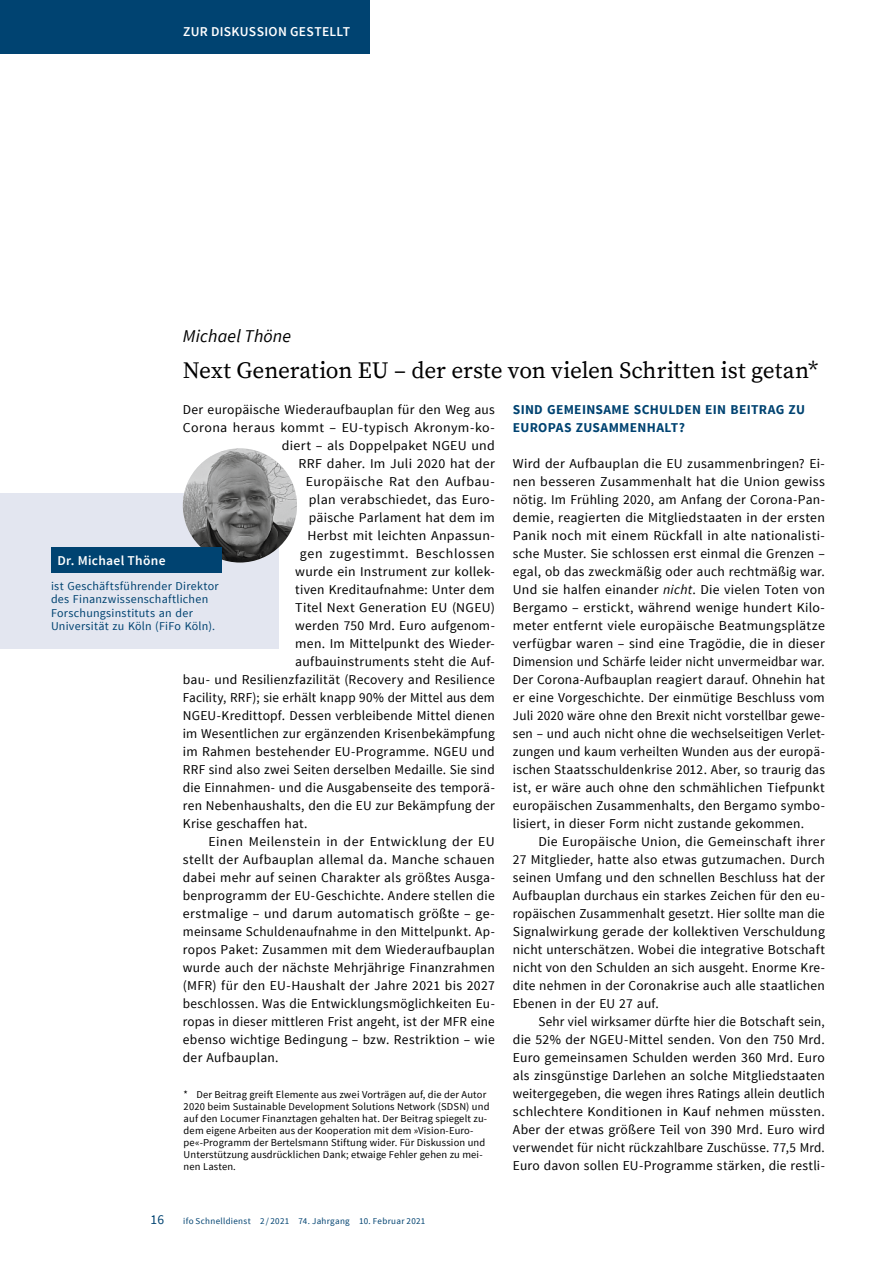
<style>
.page{position:relative;width:893px;height:1263px;background:#fff}
.page>*{position:absolute;margin:0;border:0;box-sizing:border-box;transform-origin:0 0}
.t1{font:23.25px "Source Serif Pro";letter-spacing:-.005em;color:#000}
.t2{font:italic 18px "Source Sans Pro";letter-spacing:.01em;color:#000}
.t3{font:13.5px/18px "Source Sans Pro";letter-spacing:.02em;color:#000;text-align:justify}
.t4{font:700 13.5px/18px "Source Sans Pro";letter-spacing:.02em;color:#004371}
.t5{font:600 13.5px "Source Sans Pro";letter-spacing:.025em;color:#fff}
.t6{font:13.5px "Source Sans Pro";letter-spacing:.045em;color:#000}
.t7{font:13.5px "Source Sans Pro";color:#004371}
.t8{font:12px/13.5px "Source Sans Pro";letter-spacing:.02em;color:#004371}
.t9{font:10.5px/12px "Source Sans Pro";letter-spacing:.015em;color:#000}
.t10{font:9px "Source Sans Pro";letter-spacing:.035em;color:#004371}
.s1{font-style:italic}
</style>
<div class="page">
<div style="left:0;top:0;width:370px;height:54px;background:#004371"></div>
<div style="left:0;top:493px;width:278px;height:155px;background:#e3e6f0"></div>
<img style="left:183px;top:448px;width:114px;height:114px;border-radius:57px">
<div style="left:51px;top:547px;width:170px;height:26px;background:#004371"></div>
<p class="t5" style="left:183px;top:23px;width:168px">ZUR DISKUSSION GESTELLT</p>
<h2 class="t2" style="left:183px;top:325px;width:110px">Michael Thöne</h2>
<h1 class="t1" style="left:183px;top:356px;width:637px">Next Generation EU – der erste von vielen Schritten ist getan*</h1>
<p class="t3" style="left:183px;top:401px;width:314px">Der europäische Wiederaufbauplan für den Weg aus</p>
<p class="t3" style="left:183px;top:419px;width:313px">Corona heraus kommt – EU-typisch Akronym-ko-</p>
<p class="t3" style="left:282px;top:437px;width:214px">diert – als Doppelpaket NGEU und</p>
<p class="t3" style="left:298px;top:455px;width:198px">RRF daher. Im Juli 2020 hat der</p>
<p class="t3" style="left:306px;top:473px;width:190px">Europäische Rat den Aufbau-</p>
<p class="t3" style="left:309px;top:491px;width:187px">plan verabschiedet, das Euro-</p>
<p class="t3" style="left:309px;top:509px;width:187px">päische Parlament hat dem im</p>
<p class="t3" style="left:307px;top:527px;width:189px">Herbst mit leichten Anpassun-</p>
<p class="t6" style="left:300px;top:545px;width:196px">gen zugestimmt. Beschlossen</p>
<p class="t3" style="left:295px;top:563px;width:201px">wurde ein Instrument zur kollek-</p>
<p class="t3" style="left:295px;top:581px;width:201px">tiven Kreditaufnahme: Unter dem</p>
<p class="t3" style="left:295px;top:599px;width:201px">Titel Next Generation EU (NGEU)</p>
<p class="t3" style="left:295px;top:617px;width:201px">werden 750 Mrd. Euro aufgenom-</p>
<p class="t3" style="left:295px;top:635px;width:201px">men. Im Mittelpunkt des Wieder-</p>
<p class="t3" style="left:295px;top:653px;width:201px">aufbauinstruments steht die Auf-</p>
<p class="t3" style="left:183px;top:671px;width:313px">bau- und Resilienzfazilität (Recovery and Resilience</p>
<p class="t3" style="left:183px;top:689px;width:314px">Facility, RRF); sie erhält knapp 90% der Mittel aus dem</p>
<p class="t3" style="left:183px;top:707px;width:313px">NGEU-Kredittopf. Dessen verbleibende Mittel dienen</p>
<p class="t3" style="left:183px;top:725px;width:313px">im Wesentlichen zur ergänzenden Krisenbekämpfung</p>
<p class="t3" style="left:183px;top:743px;width:313px">im Rahmen bestehender EU-Programme. NGEU und</p>
<p class="t3" style="left:183px;top:761px;width:313px">RRF sind also zwei Seiten derselben Medaille. Sie sind</p>
<p class="t3" style="left:183px;top:779px;width:313px">die Einnahmen- und die Ausgabenseite des temporä-</p>
<p class="t3" style="left:183px;top:797px;width:313px">ren Nebenhaushalts, den die EU zur Bekämpfung der</p>
<p class="t3" style="left:183px;top:815px;width:126px">Krise geschaffen hat.</p>
<p class="t3" style="left:208px;top:833px;width:288px">Einen Meilenstein in der Entwicklung der EU</p>
<p class="t3" style="left:183px;top:851px;width:313px">stellt der Aufbauplan allemal da. Manche schauen</p>
<p class="t3" style="left:183px;top:869px;width:313px">dabei mehr auf seinen Charakter als größtes Ausga-</p>
<p class="t3" style="left:183px;top:887px;width:313px">benprogramm der EU-Geschichte. Andere stellen die</p>
<p class="t3" style="left:183px;top:905px;width:314px">erstmalige – und darum automatisch größte – ge-</p>
<p class="t3" style="left:183px;top:923px;width:314px">meinsame Schuldenaufnahme in den Mittelpunkt. Ap-</p>
<p class="t3" style="left:183px;top:941px;width:313px">ropos Paket: Zusammen mit dem Wiederaufbauplan</p>
<p class="t3" style="left:183px;top:959px;width:314px">wurde auch der nächste Mehrjährige Finanzrahmen</p>
<p class="t3" style="left:183px;top:977px;width:313px">(MFR) für den EU-Haushalt der Jahre 2021 bis 2027</p>
<p class="t3" style="left:183px;top:995px;width:314px">beschlossen. Was die Entwicklungsmöglichkeiten Eu-</p>
<p class="t3" style="left:183px;top:1013px;width:313px">ropas in dieser mittleren Frist angeht, ist der MFR eine</p>
<p class="t3" style="left:183px;top:1031px;width:313px">ebenso wichtige Bedingung – bzw. Restriktion – wie</p>
<p class="t3" style="left:183px;top:1049px;width:97px">der Aufbauplan.</p>
<p class="t4" style="left:513px;top:401px;width:294px">SIND GEMEINSAME SCHULDEN EIN BEITRAG ZU<br>EUROPAS ZUSAMMENHALT?</p>
<p class="t3" style="left:513px;top:455px;width:314px">Wird der Aufbauplan die EU zusammenbringen? Ei&shy;nen besseren Zusammenhalt hat die Union gewiss nötig. Im Frühling 2020, am Anfang der Corona-Pan&shy;demie, reagierten die Mitgliedstaaten in der ersten Panik noch mit einem Rückfall in alte nationalisti&shy;sche Muster. Sie schlossen erst einmal die Grenzen – egal, ob das zweckmäßig oder auch rechtmäßig war.<br>Und sie halfen einander <span class="s1">nicht</span>. Die vielen Toten von Bergamo – erstickt, während wenige hundert Kilo&shy;meter entfernt viele europäische Beatmungsplätze verfügbar waren – sind eine Tragödie, die in dieser Dimension und Schärfe leider nicht unvermeidbar war.<br>Der Corona-Aufbauplan reagiert darauf. Ohnehin hat er eine Vorgeschichte. Der einmütige Beschluss vom Juli 2020 wäre ohne den Brexit nicht vorstellbar gewe&shy;sen – und auch nicht ohne die wechselseitigen Verlet&shy;zungen und kaum verheilten Wunden aus der europä&shy;ischen Staatsschuldenkrise 2012. Aber, so traurig das ist, er wäre auch ohne den schmählichen Tiefpunkt europäischen Zusammenhalts, den Bergamo symbo&shy;lisiert, in dieser Form nicht zustande gekommen.</p>
<p class="t3" style="left:513px;top:833px;width:314px;text-indent:26px">Die Europäische Union, die Gemeinschaft ihrer 27 Mitglieder, hatte also etwas gutzumachen. Durch seinen Umfang und den schnellen Beschluss hat der Aufbauplan durchaus ein starkes Zeichen für den eu&shy;ropäischen Zusammenhalt gesetzt. Hier sollte man die Signalwirkung gerade der kollektiven Verschuldung nicht unterschätzen. Wobei die integrative Botschaft nicht von den Schulden an sich ausgeht. Enorme Kre&shy;dite nehmen in der Coronakrise auch alle staatlichen Ebenen in der EU 27 auf.</p>
<p class="t3" style="left:513px;top:1013px;width:314px;text-indent:26px">Sehr viel wirksamer dürfte hier die Botschaft sein, die 52% der NGEU-Mittel senden. Von den 750 Mrd.<br>Euro gemeinsamen Schulden werden 360 Mrd. Euro als zinsgünstige Darlehen an solche Mitgliedstaaten weitergegeben, die wegen ihres Ratings allein deutlich schlechtere Konditionen in Kauf nehmen müssten.<br>Aber der etwas größere Teil von 390 Mrd. Euro wird verwendet für nicht rückzahlbare Zuschüsse. 77,5 Mrd.<br>Euro davon sollen EU-Programme stärken, die restli-</p>
<p class="t5" style="left:57px;top:552px;width:110px">Dr. Michael Thöne</p>
<p class="t8" style="left:51px;top:579px;width:169px">ist Geschäftsführender Direktor des Finanzwissenschaftlichen<br>Forschungsinstituts an der<br>Universität zu Köln (FiFo Köln).</p>
<p class="t9" style="left:184px;top:1089px;width:307px">* Der Beitrag greift Elemente aus zwei Vorträgen auf, die der Autor 2020 beim Sustainable Development Solutions Network (SDSN) und auf den Locumer Finanztagen gehalten hat. Der Beitrag spiegelt zu&shy;dem eigene Arbeiten aus der Kooperation mit dem »Vision-Euro&shy;pe«-Programm der Bertelsmann Stiftung wider. Für Diskussion und Unterstützung ausdrücklichen Dank; etwaige Fehler gehen zu mei&shy;nen Lasten.</p>
<p class="t7" style="left:151px;top:1211px;width:15px">16</p>
<p class="t10" style="left:183px;top:1215px;width:244px">ifo Schnelldienst 2 / 2021 74. Jahrgang 10. Februar 2021</p>
</div>
